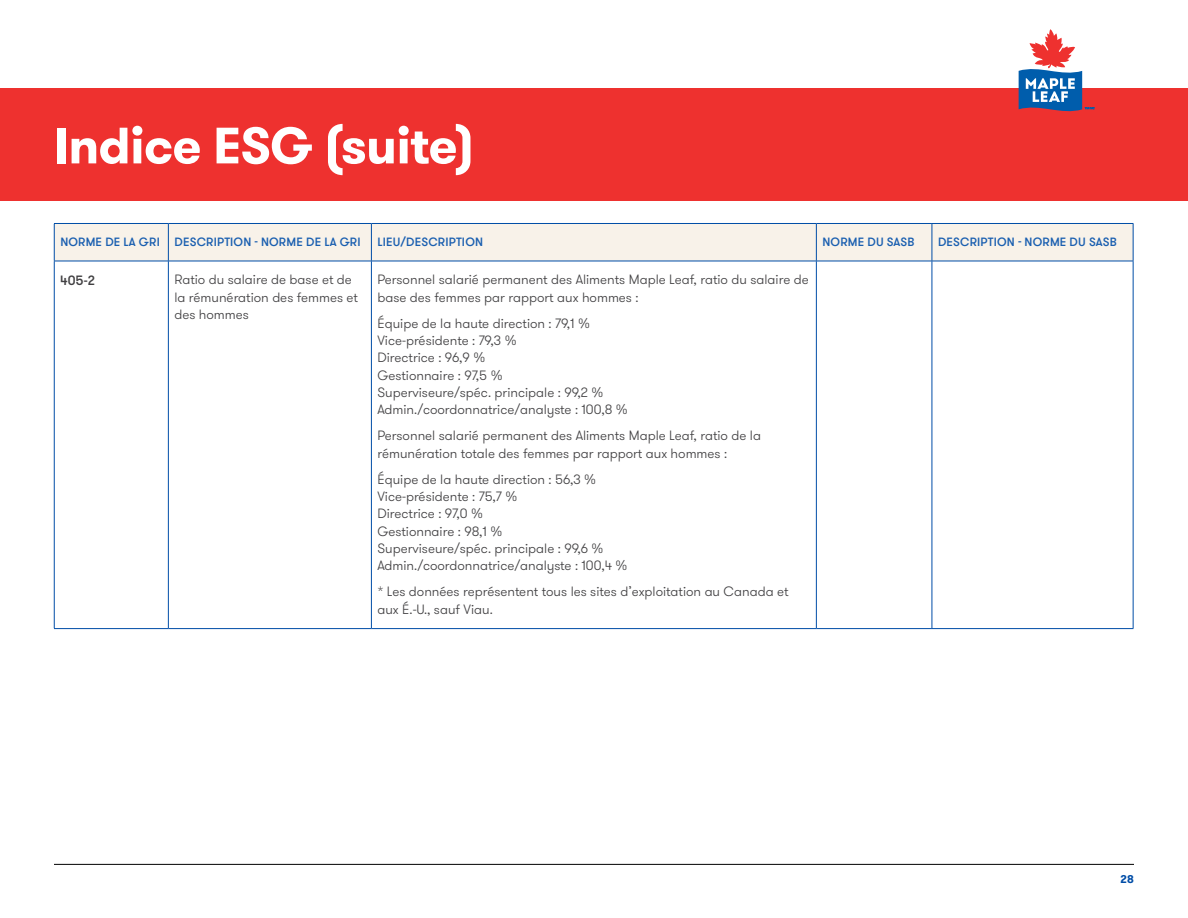
<style>
.page{position:relative;width:1188px;height:918px;background:#fff}
.page>*{position:absolute;margin:0;border:0;box-sizing:border-box;transform-origin:0 0}
.t1{font:700 51px "GT Walsheim";letter-spacing:-.02em;color:#fff}
.Table_Text{font:300 13.5px/17.2px "GT Walsheim";color:#414042}
.Table_Disclosure{font:500 13.5px "GT Walsheim";color:#414042}
.Table_Head{font:500 12px "GT Walsheim";letter-spacing:.015em;color:#1a5fb0}
.t2{font:700 11.25px "GT Walsheim";color:#004da7}
</style>
<div class="page">
<hr style="left:54px;top:864px;width:1080px;height:1px;background:#000">
<div style="left:0;top:88px;width:1188px;height:112px;background:#ee312f"></div>
<svg style="left:1019px;top:29px;width:76px;height:82px"></svg>
<div style="left:55px;top:224px;width:1078px;height:37px;background:#f8f2e9"></div>
<hr style="left:371px;top:261px;width:1px;height:367px;background:#004da7">
<hr style="left:816px;top:261px;width:1px;height:367px;background:#004da7">
<hr style="left:932px;top:261px;width:1px;height:367px;background:#004da7">
<hr style="left:54px;top:628px;width:114px;height:1px;background:#004da7">
<hr style="left:168px;top:628px;width:203px;height:1px;background:#004da7">
<hr style="left:371px;top:628px;width:445px;height:1px;background:#004da7">
<hr style="left:816px;top:628px;width:116px;height:1px;background:#004da7">
<hr style="left:932px;top:628px;width:201px;height:1px;background:#004da7">
<hr style="left:54px;top:223px;width:114px;height:1px;background:#004da7">
<hr style="left:54px;top:224px;width:1px;height:37px;background:#004da7">
<hr style="left:168px;top:223px;width:203px;height:1px;background:#004da7">
<hr style="left:371px;top:223px;width:445px;height:1px;background:#004da7">
<hr style="left:816px;top:223px;width:116px;height:1px;background:#004da7">
<hr style="left:932px;top:223px;width:201px;height:1px;background:#004da7">
<hr style="left:1133px;top:224px;width:1px;height:37px;background:#004da7">
<hr style="left:54px;top:261px;width:114px;height:1px;background:#004da7">
<hr style="left:168px;top:261px;width:203px;height:1px;background:#004da7">
<hr style="left:371px;top:261px;width:445px;height:1px;background:#004da7">
<hr style="left:816px;top:261px;width:116px;height:1px;background:#004da7">
<hr style="left:932px;top:261px;width:201px;height:1px;background:#004da7">
<hr style="left:168px;top:224px;width:1px;height:37px;background:#004da7">
<hr style="left:371px;top:224px;width:1px;height:37px;background:#004da7">
<hr style="left:816px;top:224px;width:1px;height:37px;background:#004da7">
<hr style="left:932px;top:224px;width:1px;height:37px;background:#004da7">
<hr style="left:54px;top:261px;width:1px;height:367px;background:#004da7">
<hr style="left:168px;top:261px;width:1px;height:367px;background:#004da7">
<hr style="left:1133px;top:261px;width:1px;height:367px;background:#004da7">
<h1 class="t1" style="left:54px;top:113px;width:422px">Indice ESG (suite)</h1>
<h2 class="Table_Head" style="left:60px;top:234px;width:101px">NORME DE LA GRI</h2>
<h2 class="Table_Head" style="left:174px;top:234px;width:188px">DESCRIPTION - NORME DE LA GRI</h2>
<h2 class="Table_Head" style="left:377px;top:234px;width:107px">LIEU/DESCRIPTION</h2>
<h2 class="Table_Head" style="left:822px;top:234px;width:94px">NORME DU SASB</h2>
<h2 class="Table_Head" style="left:938px;top:234px;width:181px">DESCRIPTION - NORME DU SASB</h2>
<p class="Table_Disclosure" style="left:60px;top:271px;width:36px">405-2</p>
<p class="Table_Text" style="left:174px;top:271px;width:185px">Ratio du salaire de base et de la rémunération des femmes et des hommes</p>
<p class="Table_Text" style="left:377px;top:271px;width:433px">Personnel salarié permanent des Aliments Maple Leaf, ratio du salaire de base des femmes par rapport aux hommes :</p>
<p class="Table_Text" style="left:377px;top:315px;width:252px">Équipe de la haute direction : 79,1 %<br>Vice-présidente : 79,3 %<br>Directrice : 96,9 %<br>Gestionnaire : 97,5 %<br>Superviseure/spéc. principale : 99,2 %<br>Admin./coordonnatrice/analyste : 100,8 %</p>
<p class="Table_Text" style="left:377px;top:427px;width:385px">Personnel salarié permanent des Aliments Maple Leaf, ratio de la rémunération totale des femmes par rapport aux hommes :</p>
<p class="Table_Text" style="left:377px;top:471px;width:252px">Équipe de la haute direction : 56,3 %<br>Vice-présidente : 75,7 %<br>Directrice : 97,0 %<br>Gestionnaire : 98,1 %<br>Superviseure/spéc. principale : 99,6 %<br>Admin./coordonnatrice/analyste : 100,4 %</p>
<p class="Table_Text" style="left:377px;top:583px;width:413px">* Les données représentent tous les sites d’exploitation au Canada et aux É.-U., sauf Viau.</p>
<p class="t2" style="left:1120px;top:872px;width:15px">28</p>
</div>
